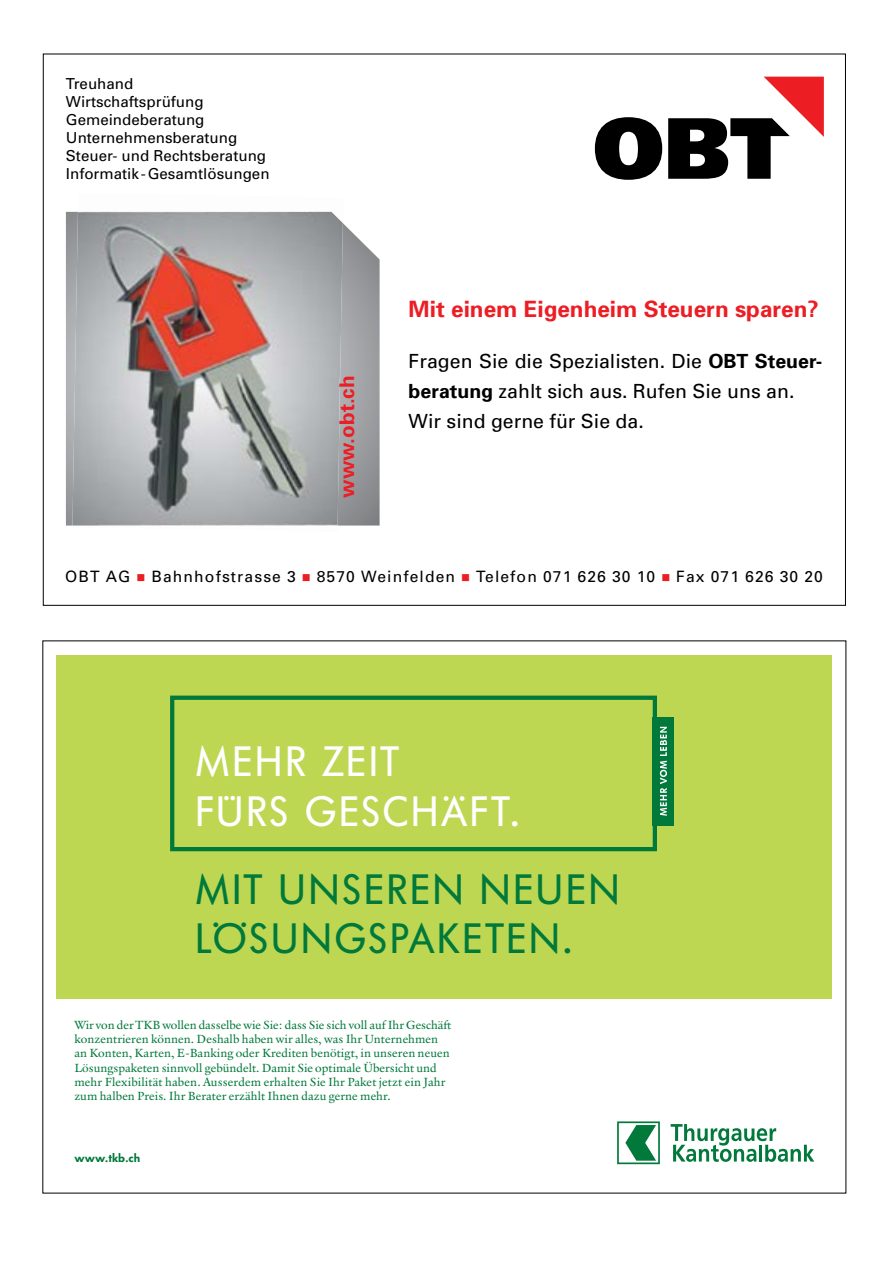
<style>
.page{position:relative;width:893px;height:1263px;background:#fff}
.page>*{position:absolute;margin:0;border:0;box-sizing:border-box;transform-origin:0 0}
.t1{font:42px/49.5px "Futura BQ";letter-spacing:.06em;color:#00793a}
.t2{font:42px/49.5px "Futura BQ";letter-spacing:.06em;color:#fff}
.t3{font:700 22.5px "Univers";color:#ed1d24}
.t4{font:700 20.7px "Univers";color:#ed1d24}
.t5{font:19.5px/30px "Univers";color:#000}
.t6{font:15.6px "Univers";letter-spacing:.07em;color:#000}
.t7{font:15.15px/18.1px "Univers";color:#000}
.t8{font:12px/14.4px "Verdigris MVB Pro Text";letter-spacing:.01em;color:#00793a}
.t9{font:600 12px "Futura BQ";letter-spacing:.015em;color:#00793a}
.s1{font-weight:700}
.s2{color:#ed1d24}
</style>
<div class="page">
<svg style="left:595px;top:117px;width:67px;height:63px"></svg>
<svg style="left:668px;top:77px;width:156px;height:102px"></svg>
<svg style="left:66px;top:212px;width:314px;height:313px;background:#a3a4a7"></svg>
<img style="left:72px;top:212px;width:271px;height:313px">
<img style="left:339px;top:377px;width:1px;height:51px">
<svg style="left:617px;top:1121px;width:43px;height:43px"></svg>
<svg style="left:671px;top:1124px;width:143px;height:38px"></svg>
<div style="left:57px;top:655px;width:775px;height:343px;background:#bdd753"></div>
<svg style="left:170px;top:695px;width:487px;height:157px"></svg>
<div style="left:653px;top:717px;width:21px;height:109px;background:#00793a"></div>
<svg style="left:660px;top:727px;width:7px;height:89px"></svg>
<p class="t7" style="left:66px;top:74px;width:205px">Treuhand<br>Wirtschaftsprüfung<br>Gemeindeberatung<br>Unternehmensberatung<br>Steuer- und Rechtsberatung<br>Informatik -Gesamtlösungen</p>
<h3 class="t4" style="left:334px;top:498px;width:123px;rotate:-90deg">www.obt.ch</h3>
<h2 class="t3" style="left:409px;top:296px;width:412px">Mit einem Eigenheim Steuern sparen?</h2>
<h3 class="t5" style="left:409px;top:347px;width:415px">Fragen Sie die Spezialisten. Die <span class="s1">OBT Steuer&shy;beratung</span> zahlt sich aus. Rufen Sie uns an.<br>Wir sind gerne für Sie da.</h3>
<h3 class="t6" style="left:65px;top:568px;width:759px">OBT AG <span class="s2">■</span> Bahnhofstrasse 3 <span class="s2">■</span> 8570 Weinfelden <span class="s2">■</span> Telefon 071 626 30 10 <span class="s2">■</span> Fax 071 626 30 20</h3>
<h1 class="t2" style="left:196px;top:737px;width:325px">MEHR ZEIT<br>FÜRS GESCHÄFT.</h1>
<h1 class="t1" style="left:196px;top:865px;width:425px">MIT UNSEREN NEUEN<br>LÖSUNGSPAKETEN.</h1>
<p class="t8" style="left:74px;top:1017px;width:378px">Wir von der TKB wollen dasselbe wie Sie: dass Sie sich voll auf Ihr Geschäft konzentrieren können. Deshalb haben wir alles, was Ihr Unternehmen an Konten, Karten, E-Banking oder Krediten benötigt, in unseren neuen Lösungspaketen sinnvoll gebündelt. Damit Sie optimale Übersicht und mehr Flexibilität haben. Ausserdem erhalten Sie Ihr Paket jetzt ein Jahr zum halben Preis. Ihr Berater erzählt Ihnen dazu gerne mehr.</p>
<p class="t9" style="left:74px;top:1150px;width:67px">www.tkb.ch</p>
</div>
